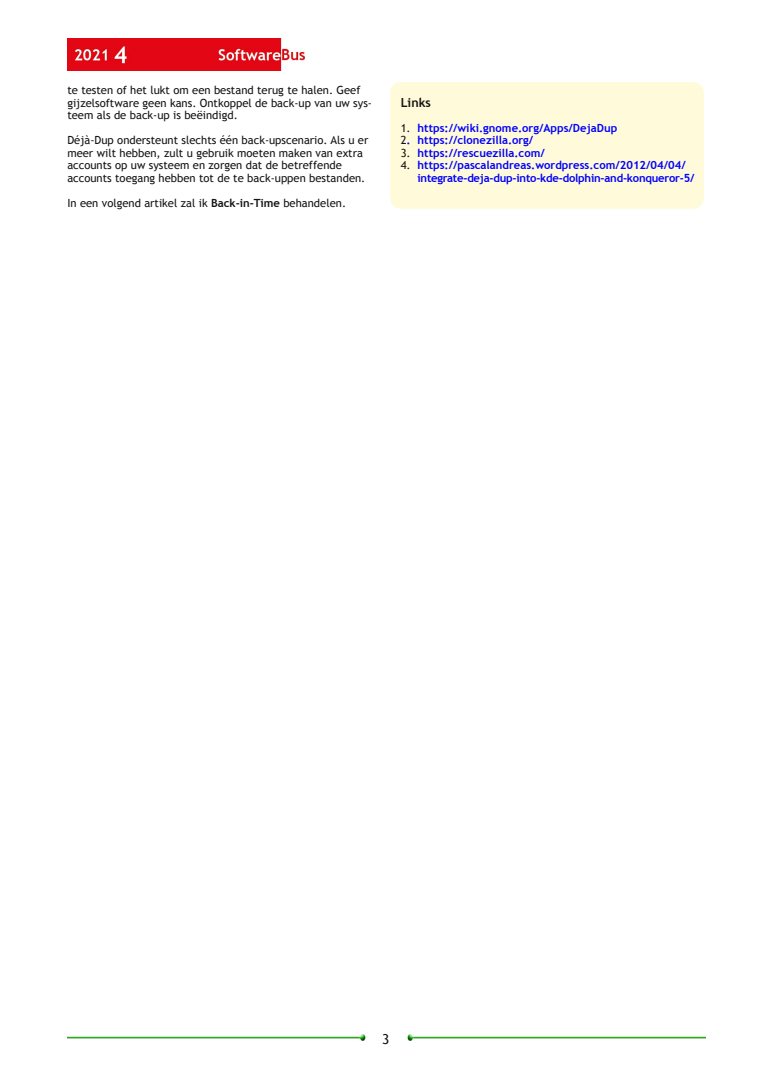
<style>
.page{position:relative;width:773px;height:1081px;background:#fff}
.page>*{position:absolute;margin:0;border:0;box-sizing:border-box;transform-origin:0 0}
.t1{font:13.75px "Trebuchet MS";color:#161413}
.t2{font:700 12.5px "Trebuchet MS";color:#161413}
.t3{font:11.25px/12.5px "Trebuchet MS";color:#161413}
.t4{font:700 11.25px/12.5px "Trebuchet MS";letter-spacing:-.02em;color:#00f}
.t5{font:700 11.25px "Trebuchet MS";color:#00f}
.s1{font-weight:700}
.s2{font-weight:400;color:#161413}
</style>
<div class="page">
<img style="left:67px;top:39px;width:237px;height:32px">
<img style="left:67px;top:1035px;width:299px;height:5px">
<img style="left:407px;top:1035px;width:298px;height:5px">
<div style="left:390px;top:82px;width:313px;height:127px;background:#fffbda;border-radius:11px"></div>
<p class="t3" style="left:67px;top:84px;width:306px">te testen of het lukt om een bestand terug te halen. Geef gijzelsoftware geen kans. Ontkoppel de back‐up van uw sys‐ teem als de back‐up is beëindigd.</p>
<p class="t3" style="left:67px;top:134px;width:302px">Déjà‐Dup ondersteunt slechts één back‐upscenario. Als u er meer wilt hebben, zult u gebruik moeten maken van extra accounts op uw systeem en zorgen dat de betreffende accounts toegang hebben tot de te back‐uppen bestanden.</p>
<p class="t3" style="left:67px;top:196px;width:280px">In een volgend artikel zal ik <span class="s1">Back‐in‐Time</span> behandelen.</p>
<p class="t2" style="left:400px;top:95px;width:32px">Links</p>
<p class="t5" style="left:400px;top:121px;width:218px"><span class="s2">1.</span> https://wiki.gnome.org/Apps/DejaDup</p>
<p class="t5" style="left:400px;top:134px;width:134px"><span class="s2">2</span>. https://clonezilla.org/</p>
<p class="t5" style="left:400px;top:146px;width:145px"><span class="s2">3.</span> https://rescuezilla.com/</p>
<p class="t4" style="left:417px;top:159px;width:278px;text-indent:-17px"><span class="s2">4.</span> https://pascalandreas.wordpress.com/2012/04/04/ integrate‐deja‐dup‐into‐kde‐dolphin‐and‐konqueror‐5/</p>
<p class="t1" style="left:382px;top:1031px;width:9px">3</p>
</div>
